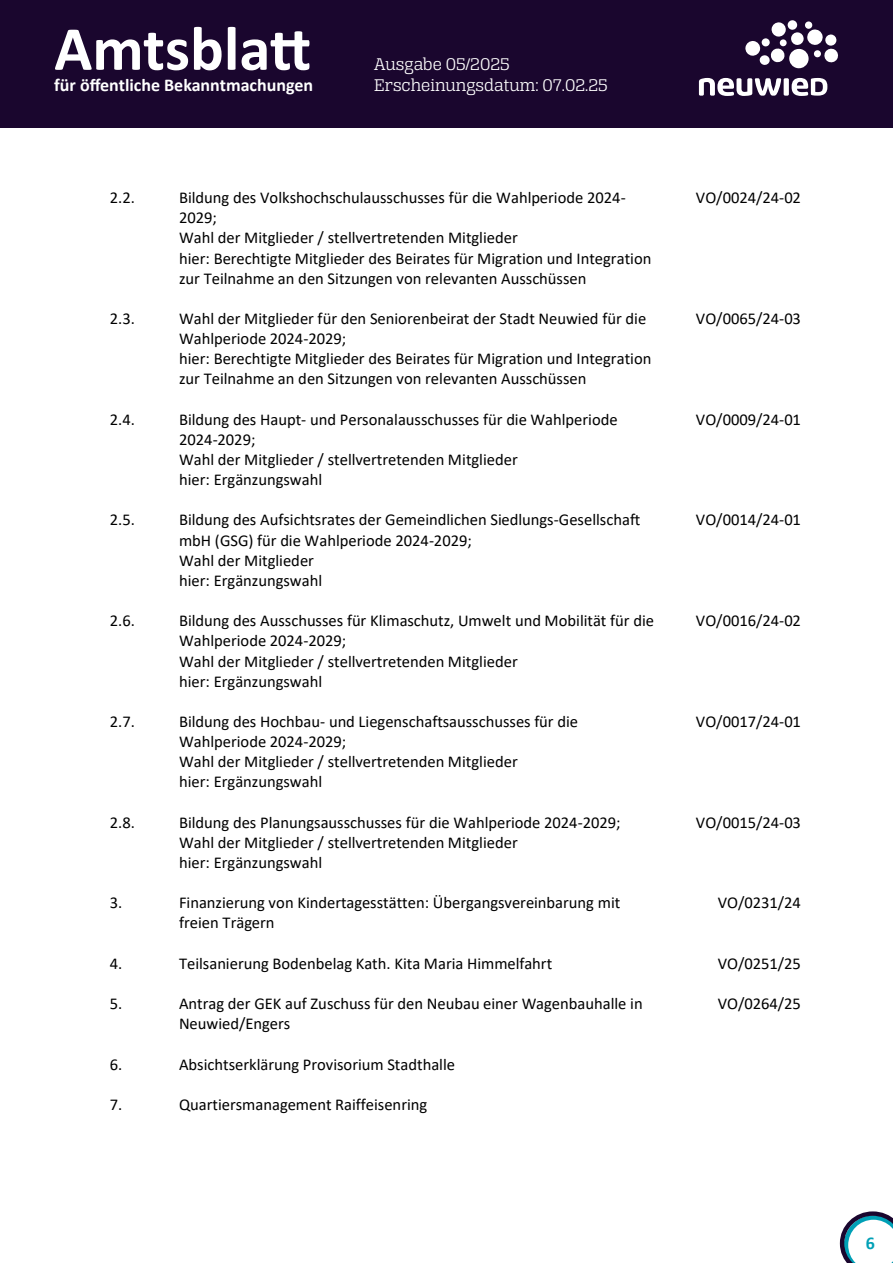
<style>
.page{position:relative;width:893px;height:1263px;background:#fff}
.page>*{position:absolute;margin:0;border:0;box-sizing:border-box;transform-origin:0 0}
.t1{font:700 63px "Calibri";color:#fff}
.t2{font:18px/21.6px "Alianza Slab 300";color:#fff}
.t3{font:700 18px "Calibri";color:#fff}
.t4{font:700 18px "Calibri";color:#00a0b6}
.t5{font:16.5px/20.1px "Calibri";color:#000}
</style>
<div class="page">
<svg style="left:840px;top:1211px;width:53px;height:52px"></svg>
<div style="left:0;top:0;width:893px;height:128px;background:#1a062e"></div>
<svg style="left:745px;top:22px;width:93px;height:47px"></svg>
<div style="left:787px;top:20px;width:10px;height:10px;background:#fff;border-radius:50%"></div>
<svg style="left:699px;top:78px;width:128px;height:18px"></svg>
<h1 class="t1" style="left:54px;top:4px;width:258px">Amtsblatt</h1>
<p class="t3" style="left:54px;top:73px;width:260px">für öffentliche Bekanntmachungen</p>
<p class="t2" style="left:374px;top:53px;width:235px">Ausgabe 05/2025<br>Erscheinungsdatum: 07.02.25</p>
<p class="t5" style="left:110px;top:187px;width:27px">2.2.</p>
<p class="t5" style="left:179px;top:187px;width:474px">Bildung des Volkshochschulausschusses für die Wahlperiode 2024- 2029;<br>Wahl der Mitglieder / stellvertretenden Mitglieder<br>hier: Berechtigte Mitglieder des Beirates für Migration und Integration zur Teilnahme an den Sitzungen von relevanten Ausschüssen</p>
<p class="t5" style="left:696px;top:187px;width:107px">VO/0024/24-02</p>
<p class="t5" style="left:110px;top:308px;width:27px">2.3.</p>
<p class="t5" style="left:179px;top:308px;width:474px">Wahl der Mitglieder für den Seniorenbeirat der Stadt Neuwied für die Wahlperiode 2024-2029;<br>hier: Berechtigte Mitglieder des Beirates für Migration und Integration zur Teilnahme an den Sitzungen von relevanten Ausschüssen</p>
<p class="t5" style="left:696px;top:308px;width:107px">VO/0065/24-03</p>
<p class="t5" style="left:110px;top:409px;width:27px">2.4.</p>
<p class="t5" style="left:179px;top:409px;width:440px">Bildung des Haupt- und Personalausschusses für die Wahlperiode 2024-2029;<br>Wahl der Mitglieder / stellvertretenden Mitglieder<br>hier: Ergänzungswahl</p>
<p class="t5" style="left:696px;top:409px;width:107px">VO/0009/24-01</p>
<p class="t5" style="left:110px;top:509px;width:27px">2.5.</p>
<p class="t5" style="left:179px;top:509px;width:463px">Bildung des Aufsichtsrates der Gemeindlichen Siedlungs-Gesellschaft mbH (GSG) für die Wahlperiode 2024-2029;<br>Wahl der Mitglieder<br>hier: Ergänzungswahl</p>
<p class="t5" style="left:696px;top:509px;width:107px">VO/0014/24-01</p>
<p class="t5" style="left:110px;top:610px;width:27px">2.6.</p>
<p class="t5" style="left:179px;top:610px;width:477px">Bildung des Ausschusses für Klimaschutz, Umwelt und Mobilität für die Wahlperiode 2024-2029;<br>Wahl der Mitglieder / stellvertretenden Mitglieder<br>hier: Ergänzungswahl</p>
<p class="t5" style="left:696px;top:610px;width:107px">VO/0016/24-02</p>
<p class="t5" style="left:110px;top:711px;width:27px">2.7.</p>
<p class="t5" style="left:179px;top:711px;width:401px">Bildung des Hochbau- und Liegenschaftsausschusses für die Wahlperiode 2024-2029;<br>Wahl der Mitglieder / stellvertretenden Mitglieder<br>hier: Ergänzungswahl</p>
<p class="t5" style="left:696px;top:711px;width:107px">VO/0017/24-01</p>
<p class="t5" style="left:110px;top:812px;width:27px">2.8.</p>
<p class="t5" style="left:179px;top:812px;width:443px">Bildung des Planungsausschusses für die Wahlperiode 2024-2029;<br>Wahl der Mitglieder / stellvertretenden Mitglieder<br>hier: Ergänzungswahl</p>
<p class="t5" style="left:696px;top:812px;width:107px">VO/0015/24-03</p>
<p class="t5" style="left:110px;top:892px;width:14px">3.</p>
<p class="t5" style="left:179px;top:892px;width:443px">Finanzierung von Kindertagesstätten: Übergangsvereinbarung mit freien Trägern</p>
<p class="t5" style="left:718px;top:892px;width:85px">VO/0231/24</p>
<p class="t5" style="left:110px;top:953px;width:14px">4.</p>
<p class="t5" style="left:179px;top:953px;width:375px">Teilsanierung Bodenbelag Kath. Kita Maria Himmelfahrt</p>
<p class="t5" style="left:718px;top:953px;width:85px">VO/0251/25</p>
<p class="t5" style="left:110px;top:993px;width:14px">5.</p>
<p class="t5" style="left:179px;top:993px;width:465px">Antrag der GEK auf Zuschuss für den Neubau einer Wagenbauhalle in<br>Neuwied/Engers</p>
<p class="t5" style="left:718px;top:993px;width:85px">VO/0264/25</p>
<p class="t5" style="left:110px;top:1053px;width:14px">6.</p>
<p class="t5" style="left:179px;top:1053px;width:278px">Absichtserklärung Provisorium Stadthalle</p>
<p class="t5" style="left:110px;top:1094px;width:14px">7.</p>
<p class="t5" style="left:179px;top:1094px;width:250px">Quartiersmanagement Raiffeisenring</p>
<p class="t4" style="left:866px;top:1230px;width:11px">6</p>
</div>
